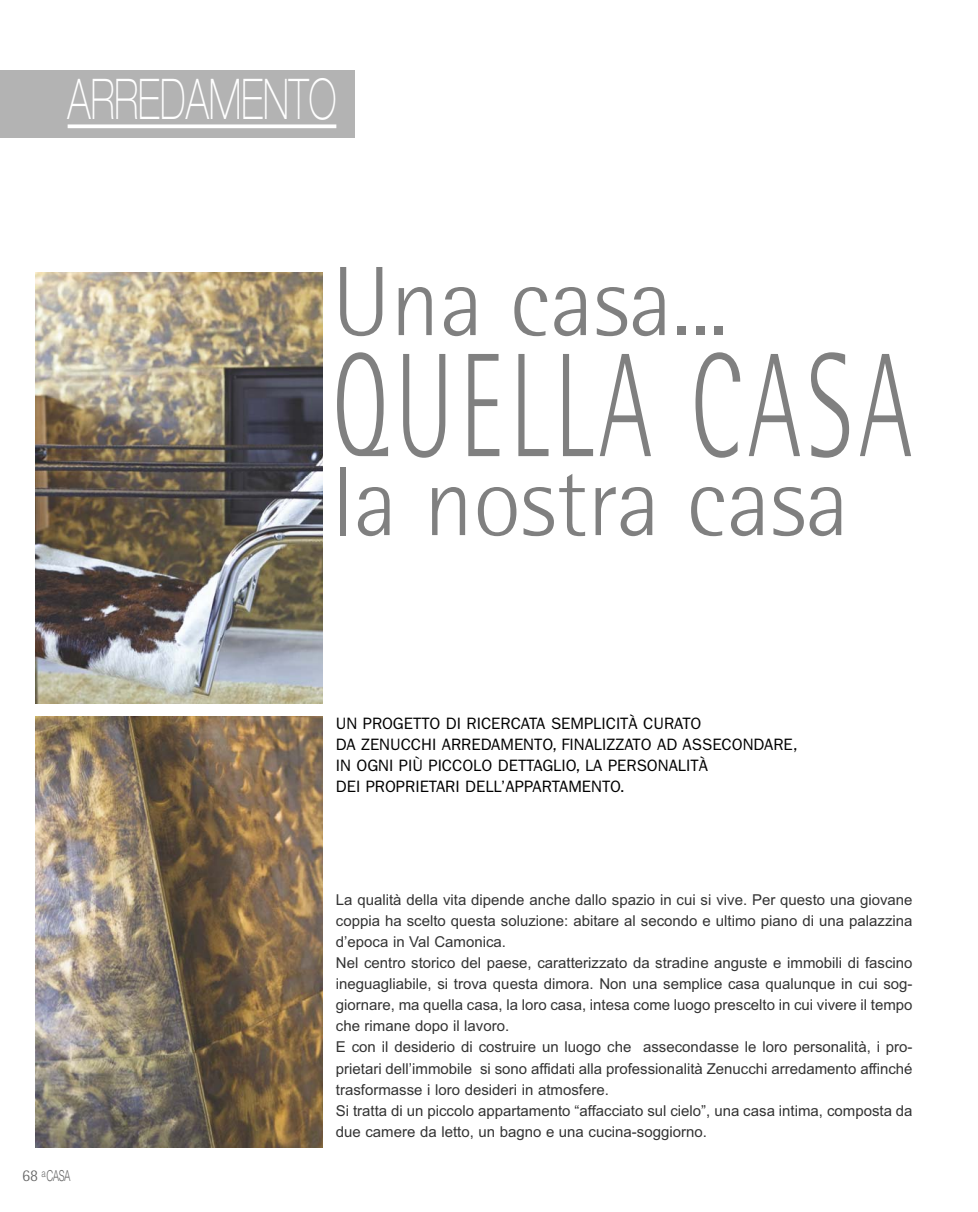
<style>
.page{position:relative;width:978px;height:1212px;background:#fff}
.page>*{position:absolute;margin:0;border:0;box-sizing:border-box;transform-origin:0 0}
.t1{font:300 148.05px "Rotis Semi Sans";letter-spacing:.065em;color:#808080;scale:.67 1}
.t2{font:300 98.7px "Rotis Semi Sans";color:#808080}
.t3{font:100 expanded 56.25px "Helvetica Neue";color:#fff;scale:.6 1}
.t4{font:16.5px/21px "Franklin Gothic";color:#000}
.t5{font:15px/21px "Arial";color:#333}
.t6{font:300 15px "Helvetica";color:#666;scale:.65 1}
.s1{font-family:"Rotis Semi Sans";font-size:16.5px}
</style>
<div class="page">
<img style="left:36px;top:272px;width:286px;height:432px">
<img style="left:36px;top:716px;width:286px;height:431px">
<div style="left:0;top:70px;width:355px;height:67px;background:#b3b3b3"></div>
<hr style="left:68px;top:125px;width:268px;height:3px;background:#fff">
<h3 class="t3" style="left:68px;top:79px;width:449px">ARREDAMENTO</h3>
<h2 class="t2" style="left:332px;top:267px;width:397px">Una casa...</h2>
<h1 class="t1" style="left:332px;top:354px;width:867px">QUELLA CASA</h1>
<h2 class="t2" style="left:332px;top:467px;width:519px">la nostra casa</h2>
<p class="t4" style="left:336px;top:714px;width:463px">UN PROGETTO DI RICERCATA SEMPLICITÀ CURATO<br>DA ZENUCCHI ARREDAMENTO, FINALIZZATO AD ASSECONDARE, IN OGNI PIÙ PICCOLO DETTAGLIO, LA PERSONALITÀ<br>DEI PROPRIETARI DELL’APPARTAMENTO.</p>
<p class="t6" style="left:22px;top:1170px;width:76px"><span class="s1">68</span> <sup>a</sup>CASA</p>
<p class="t5" style="left:336px;top:891px;width:578px">La qualità della vita dipende anche dallo spazio in cui si vive. Per questo una giovane coppia ha scelto questa soluzione: abitare al secondo e ultimo piano di una palazzina d’epoca in Val Camonica.<br>Nel centro storico del paese, caratterizzato da stradine anguste e immobili di fascino ineguagliabile, si trova questa dimora. Non una semplice casa qualunque in cui sog&shy;giornare, ma quella casa, la loro casa, intesa come luogo prescelto in cui vivere il tempo che rimane dopo il lavoro.<br>E con il desiderio di costruire un luogo che assecondasse le loro personalità, i pro&shy;prietari dell’immobile si sono affidati alla professionalità Zenucchi arredamento affinché trasformasse i loro desideri in atmosfere.<br>Si tratta di un piccolo appartamento “affacciato sul cielo”, una casa intima, composta da due camere da letto, un bagno e una cucina-soggiorno.</p>
</div>
